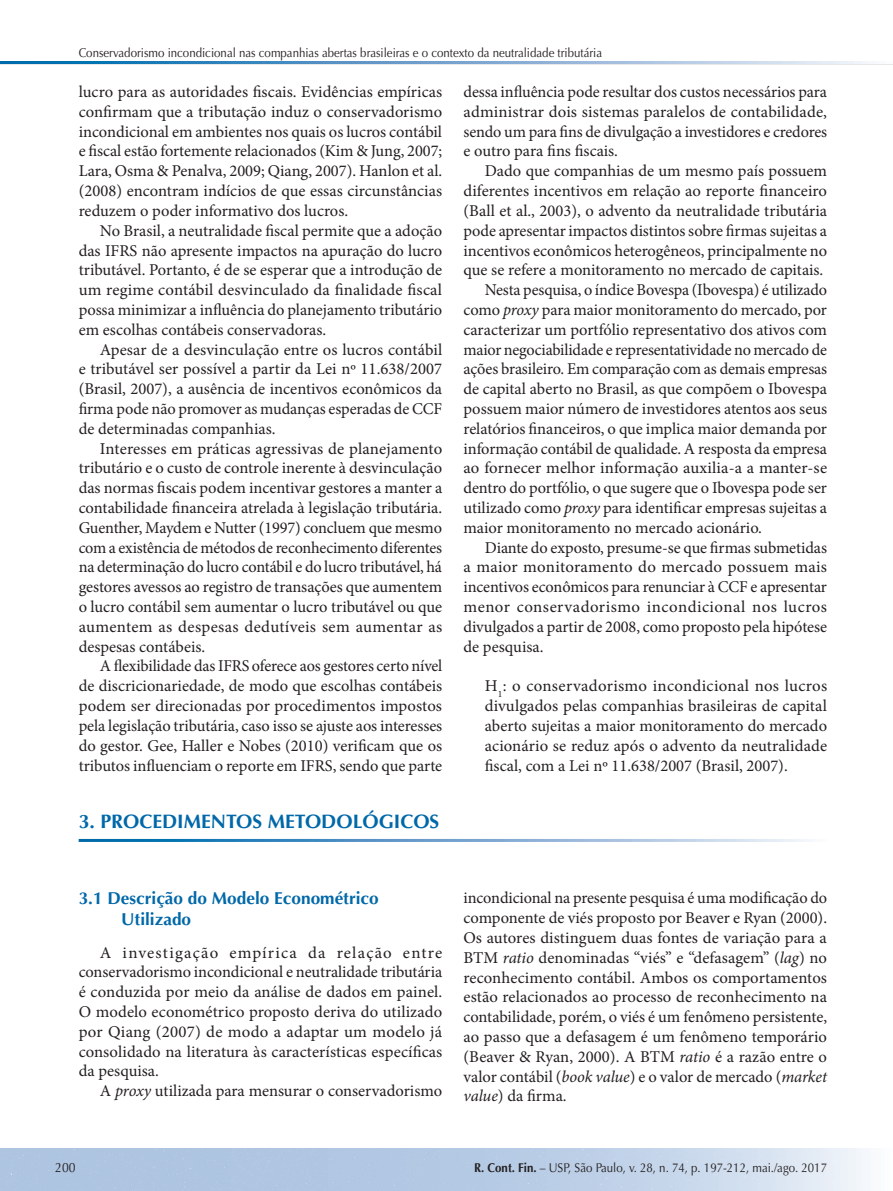
<style>
.page{position:relative;width:893px;height:1191px;background:#fff}
.page>*{position:absolute;margin:0;border:0;box-sizing:border-box;transform-origin:0 0}
.t1{font:700 19.5px "Optima LT Std";color:#0068a9}
.t2{font:700 17.25px/20.7px "Optima LT Std";color:#0068a9}
.t3{font:16.5px/19.8px "Minion Pro";letter-spacing:-.005em;color:#231f20;text-align:justify}
.t4{font:16.5px "Minion Pro";letter-spacing:.03em;color:#231f20}
.t5{font:16.5px "Minion Pro";letter-spacing:.015em;color:#231f20}
.t6{font:13.5px "Optima LT Std";color:#231f20;scale:.9 1}
.t7{font:12.75px "Optima LT Std";color:#231f20;scale:.9 1}
.s1{font-style:italic}
.s2{font-weight:700}
</style>
<div class="page">
<svg style="left:0;top:62px;width:872px;height:1px"></svg>
<svg style="left:0;top:63px;width:872px;height:1px"></svg>
<p class="t7" style="left:79px;top:45px;width:583px">Conservadorismo incondicional nas companhias abertas brasileiras e o contexto da neutralidade tributária</p>
<p class="t3" style="left:79px;top:82px;width:365px">lucro para as autoridades fiscais. Evidências empíricas confirmam que a tributação induz o conservadorismo incondicional em ambientes nos quais os lucros contábil e fiscal estão fortemente relacionados (Kim &amp; Jung, 2007; Lara, Osma &amp; Penalva, 2009; Qiang, 2007). Hanlon et al. (2008) encontram indícios de que essas circunstâncias reduzem o poder informativo dos lucros.</p>
<p class="t3" style="left:79px;top:221px;width:365px;text-indent:21px">No Brasil, a neutralidade fiscal permite que a adoção das IFRS não apresente impactos na apuração do lucro tributável. Portanto, é de se esperar que a introdução de um regime contábil desvinculado da finalidade fiscal possa minimizar a influência do planejamento tributário em escolhas contábeis conservadoras.</p>
<p class="t3" style="left:79px;top:339px;width:365px;text-indent:21px">Apesar de a desvinculação entre os lucros contábil e tributável ser possível a partir da Lei nº 11.638/2007 (Brasil, 2007), a ausência de incentivos econômicos da firma pode não promover as mudanças esperadas de CCF de determinadas companhias.</p>
<p class="t3" style="left:79px;top:438px;width:365px;text-indent:21px">Interesses em práticas agressivas de planejamento tributário e o custo de controle inerente à desvinculação das normas fiscais podem incentivar gestores a manter a contabilidade financeira atrelada à legislação tributária.<br>Guenther, Maydem e Nutter (1997) concluem que mesmo com a existência de métodos de reconhecimento diferentes na determinação do lucro contábil e do lucro tributável, há gestores avessos ao registro de transações que aumentem o lucro contábil sem aumentar o lucro tributável ou que aumentem as despesas dedutíveis sem aumentar as despesas contábeis.</p>
<p class="t3" style="left:79px;top:656px;width:365px;text-indent:21px">A flexibilidade das IFRS oferece aos gestores certo nível de discricionariedade, de modo que escolhas contábeis podem ser direcionadas por procedimentos impostos pela legislação tributária, caso isso se ajuste aos interesses do gestor. Gee, Haller e Nobes (2010) verificam que os tributos influenciam o reporte em IFRS, sendo que parte</p>
<p class="t1" style="left:79px;top:810px;width:362px">3. PROCEDIMENTOS METODOLÓGICOS</p>
<p class="t3" style="left:463px;top:82px;width:365px">dessa influência pode resultar dos custos necessários para administrar dois sistemas paralelos de contabilidade, sendo um para fins de divulgação a investidores e credores e outro para fins fiscais.</p>
<p class="t3" style="left:485px;top:161px;width:344px">Dado que companhias de um mesmo país possuem</p>
<p class="t3" style="left:463px;top:181px;width:365px">diferentes incentivos em relação ao reporte financeiro</p>
<p class="t3" style="left:463px;top:201px;width:365px">(Ball et al., 2003), o advento da neutralidade tributária</p>
<p class="t3" style="left:463px;top:221px;width:365px">pode apresentar impactos distintos sobre firmas sujeitas a</p>
<p class="t3" style="left:463px;top:240px;width:365px">incentivos econômicos heterogêneos, principalmente no</p>
<p class="t3" style="left:463px;top:260px;width:361px">que se refere a monitoramento no mercado de capitais.</p>
<p class="t3" style="left:485px;top:280px;width:344px">Nesta pesquisa, o índice Bovespa (Ibovespa) é utilizado</p>
<p class="t3" style="left:463px;top:300px;width:365px">como <span class="s1">proxy</span> para maior monitoramento do mercado, por</p>
<p class="t3" style="left:463px;top:320px;width:365px">caracterizar um portfólio representativo dos ativos com</p>
<p class="t3" style="left:463px;top:339px;width:365px">maior negociabilidade e representatividade no mercado de</p>
<p class="t3" style="left:463px;top:359px;width:365px">ações brasileiro. Em comparação com as demais empresas</p>
<p class="t3" style="left:463px;top:379px;width:365px">de capital aberto no Brasil, as que compõem o Ibovespa</p>
<p class="t3" style="left:463px;top:399px;width:365px">possuem maior número de investidores atentos aos seus</p>
<p class="t3" style="left:463px;top:419px;width:365px">relatórios financeiros, o que implica maior demanda por</p>
<p class="t3" style="left:463px;top:438px;width:365px">informação contábil de qualidade. A resposta da empresa</p>
<p class="t3" style="left:463px;top:458px;width:365px">ao fornecer melhor informação auxilia-a a manter-se</p>
<p class="t3" style="left:463px;top:478px;width:365px">dentro do portfólio, o que sugere que o Ibovespa pode ser</p>
<p class="t3" style="left:463px;top:498px;width:365px">utilizado como <span class="s1">proxy</span> para identificar empresas sujeitas a</p>
<p class="t3" style="left:463px;top:518px;width:300px">maior monitoramento no mercado acionário.</p>
<p class="t3" style="left:485px;top:537px;width:344px">Diante do exposto, presume-se que firmas submetidas</p>
<p class="t5" style="left:463px;top:556px;width:365px">a maior monitoramento do mercado possuem mais</p>
<p class="t3" style="left:463px;top:577px;width:365px">incentivos econômicos para renunciar à CCF e apresentar</p>
<p class="t4" style="left:463px;top:596px;width:365px">menor conservadorismo incondicional nos lucros</p>
<p class="t3" style="left:463px;top:617px;width:365px">divulgados a partir de 2008, como proposto pela hipótese</p>
<p class="t3" style="left:463px;top:636px;width:82px">de pesquisa.</p>
<p class="t3" style="left:485px;top:676px;width:344px">H<sub>1</sub>: o conservadorismo incondicional nos lucros divulgados pelas companhias brasileiras de capital aberto sujeitas a maior monitoramento do mercado acionário se reduz após o advento da neutralidade fiscal, com a Lei nº 11.638/2007 (Brasil, 2007).</p>
<p class="t2" style="left:121px;top:888px;width:259px;text-indent:-43px">3.1 Descrição do Modelo Econométrico<br>Utilizado</p>
<p class="t3" style="left:79px;top:942px;width:365px;text-indent:21px">A investigação empírica da relação entre conservadorismo incondicional e neutralidade tributária é conduzida por meio da análise de dados em painel.<br>O modelo econométrico proposto deriva do utilizado por Qiang (2007) de modo a adaptar um modelo já consolidado na literatura às características específicas da pesquisa.</p>
<p class="t3" style="left:100px;top:1081px;width:344px">A <span class="s1">proxy</span> utilizada para mensurar o conservadorismo</p>
<p class="t3" style="left:463px;top:888px;width:365px">incondicional na presente pesquisa é uma modificação do componente de viés proposto por Beaver e Ryan (2000).<br>Os autores distinguem duas fontes de variação para a BTM <span class="s1">ratio</span> denominadas “viés” e “defasagem” (<span class="s1">lag</span>) no reconhecimento contábil. Ambos os comportamentos estão relacionados ao processo de reconhecimento na contabilidade, porém, o viés é um fenômeno persistente, ao passo que a defasagem é um fenômeno temporário (Beaver &amp; Ryan, 2000). A BTM <span class="s1">ratio</span> é a razão entre o valor contábil (<span class="s1">book value</span>) e o valor de mercado (<span class="s1">market value</span>) da firma.</p>
<p class="t6" style="left:55px;top:1160px;width:24px">200</p>
<p class="t7" style="left:474px;top:1160px;width:394px"><span class="s2">R. Cont. Fin.</span> – USP, São Paulo, v. 28, n. 74, p. 197-212, mai./ago. 2017</p>
</div>
